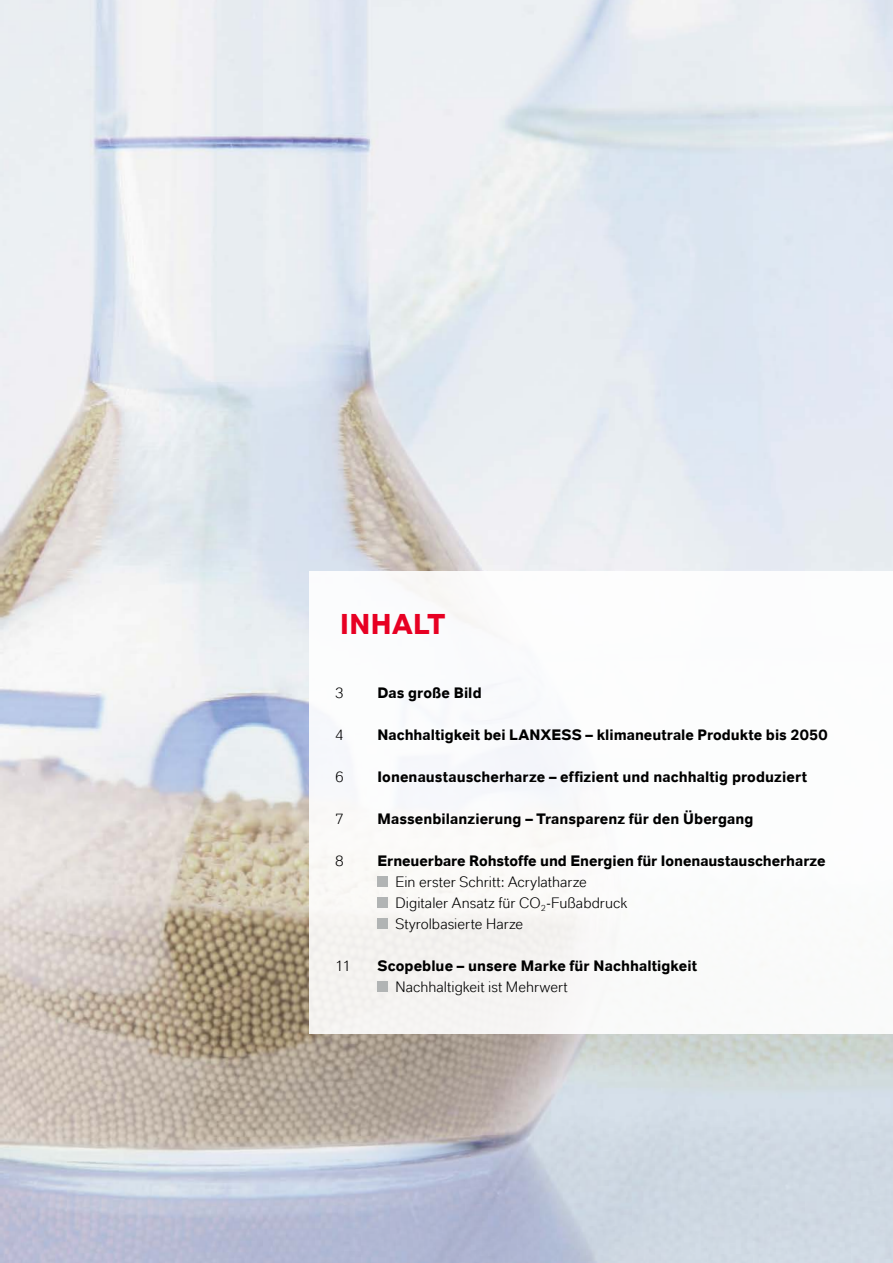
<style>
.page{position:relative;width:893px;height:1263px;background:#fff}
.page>*{position:absolute;margin:0;border:0;box-sizing:border-box;transform-origin:0 0}
.t1{font:700 28.5px "Lanxess";letter-spacing:.015em;color:#e70023}
.t2{font:700 15px "Lanxess";letter-spacing:.005em;color:#000}
.t3{font:15px/21px "Lanxess";letter-spacing:.005em;color:#000}
</style>
<div class="page">
<img style="left:0;top:0;width:893px;height:1263px">
<div style="left:309px;top:572px;width:584px;height:462px;background:#fff"></div>
<div style="left:377px;top:876px;width:11px;height:11px;background:#b1b4b4"></div>
<div style="left:377px;top:897px;width:11px;height:11px;background:#b1b4b4"></div>
<div style="left:377px;top:918px;width:11px;height:11px;background:#b1b4b4"></div>
<div style="left:377px;top:981px;width:11px;height:11px;background:#b1b4b4"></div>
<h1 class="t1" style="left:340px;top:607px;width:107px">INHALT</h1>
<p class="t3" style="left:335px;top:682px;width:11px">3</p>
<p class="t2" style="left:377px;top:683px;width:106px">Das große Bild</p>
<p class="t3" style="left:335px;top:724px;width:11px">4</p>
<p class="t2" style="left:377px;top:725px;width:452px">Nachhaltigkeit bei LANXESS – klimaneutrale Produkte bis 2050</p>
<p class="t3" style="left:335px;top:766px;width:11px">6</p>
<p class="t2" style="left:377px;top:767px;width:431px">Ionenaustauscherharze – effizient und nachhaltig produziert</p>
<p class="t3" style="left:335px;top:808px;width:11px">7</p>
<p class="t2" style="left:377px;top:809px;width:378px">Massenbilanzierung – Transparenz für den Übergang</p>
<p class="t3" style="left:335px;top:850px;width:11px">8</p>
<p class="t2" style="left:377px;top:851px;width:450px">Erneuerbare Rohstoffe und Energien für Ionenaustauscherharze</p>
<p class="t3" style="left:395px;top:871px;width:233px">Ein erster Schritt: Acrylatharze<br>Digitaler Ansatz für CO<sub>2</sub>-Fußabdruck<br>Styrolbasierte Harze</p>
<p class="t3" style="left:335px;top:955px;width:18px">11</p>
<p class="t2" style="left:377px;top:956px;width:321px">Scopeblue – unsere Marke für Nachhaltigkeit</p>
<p class="t3" style="left:395px;top:976px;width:174px">Nachhaltigkeit ist Mehrwert</p>
</div>
